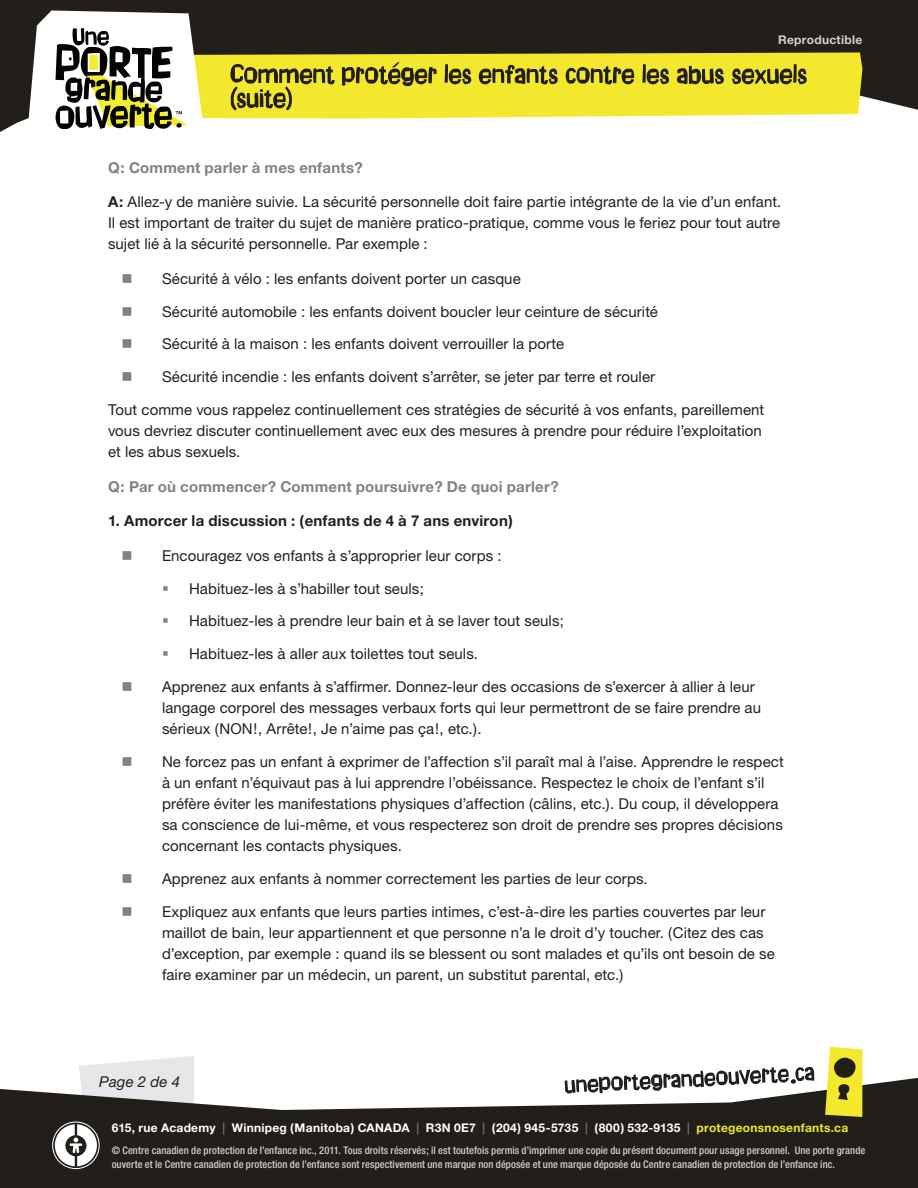
<style>
.page{position:relative;width:918px;height:1188px;background:#fff}
.page>*{position:absolute;margin:0;border:0;box-sizing:border-box;transform-origin:0 0}
.bullets{font:15px/21px "Helvetica Neue";letter-spacing:.005em;color:#231f20}
.subbullets{font:15px "Helvetica Neue";letter-spacing:.005em;color:#231f20}
.t1{font:700 15px "Helvetica Neue";letter-spacing:.015em;color:#808285}
.t2{font:700 15px "Helvetica Neue";letter-spacing:.015em;color:#231f20}
.t3{font:italic 15px "Helvetica Neue";letter-spacing:.01em;color:#231f20}
.t4{font:700 12px "Helvetica Neue";letter-spacing:.025em;color:#fff}
.t5{font:700 12px "Helvetica Neue";letter-spacing:.025em;color:#d1d2d4}
.t6{font:500 condensed 10.5px/13.5px "Helvetica Neue";letter-spacing:.005em;color:#d1d2d4}
.s1{font-weight:700}
.s2{color:#6c6d70}
.s3{color:#f3e82d}
</style>
<div class="page">
<svg style="left:0;top:0;width:918px;height:132px;fill:#221e1a"></svg>
<svg style="left:204px;top:52px;width:658px;height:67px;background:#e5dc3f"></svg>
<svg style="left:28px;top:10px;width:176px;height:119px"></svg>
<svg style="left:0;top:1077px;width:918px;height:111px;fill:#221e1a"></svg>
<svg style="left:825px;top:1047px;width:37px;height:70px;background:#c8bf38"></svg>
<svg style="left:52px;top:1056px;width:142px;height:113px"></svg>
<svg style="left:565px;top:1067px;width:249px;height:27px"></svg>
<svg style="left:230px;top:62px;width:577px;height:48px;background:#cac02a"></svg>
<p class="t5" style="left:778px;top:32px;width:86px">Reproductible</p>
<p class="t1" style="left:108px;top:158px;width:256px">Q: Comment parler à mes enfants?</p>
<p class="bullets" style="left:108px;top:191px;width:675px;text-align:justify"><span class="s1">A:</span> Allez-y de manière suivie. La sécurité personnelle doit faire partie intégrante de la vie d’un enfant.<br>Il est important de traiter du sujet de manière pratico-pratique, comme vous le feriez pour tout autre sujet lié à la sécurité personnelle. Par exemple :</p>
<p class="bullets" style="left:162px;top:268px;width:360px">Sécurité à vélo : les enfants doivent porter un casque</p>
<p class="bullets" style="left:162px;top:301px;width:497px">Sécurité automobile : les enfants doivent boucler leur ceinture de sécurité</p>
<p class="bullets" style="left:162px;top:333px;width:404px">Sécurité à la maison : les enfants doivent verrouiller la porte</p>
<p class="bullets" style="left:162px;top:366px;width:495px">Sécurité incendie : les enfants doivent s’arrêter, se jeter par terre et rouler</p>
<p class="bullets" style="left:108px;top:399px;width:658px">Tout comme vous rappelez continuellement ces stratégies de sécurité à vos enfants, pareillement vous devriez discuter continuellement avec eux des mesures à prendre pour réduire l’exploitation et les abus sexuels.</p>
<p class="t1" style="left:108px;top:477px;width:452px">Q: Par où commencer? Comment poursuivre? De quoi parler?</p>
<p class="t2" style="left:108px;top:512px;width:407px">1. Amorcer la discussion : (enfants de 4 à 7 ans environ)</p>
<p class="bullets" style="left:162px;top:545px;width:341px">Encouragez vos enfants à s’approprier leur corps :</p>
<p class="subbullets" style="left:189px;top:579px;width:237px">Habituez-les à s’habiller tout seuls;</p>
<p class="subbullets" style="left:189px;top:612px;width:377px">Habituez-les à prendre leur bain et à se laver tout seuls;</p>
<p class="subbullets" style="left:189px;top:645px;width:291px">Habituez-les à aller aux toilettes tout seuls.</p>
<p class="bullets" style="left:162px;top:676px;width:601px">Apprenez aux enfants à s’affirmer. Donnez-leur des occasions de s’exercer à allier à leur langage corporel des messages verbaux forts qui leur permettront de se faire prendre au sérieux (NON!, Arrête!, Je n’aime pas ça!, etc.).</p>
<p class="bullets" style="left:162px;top:751px;width:623px">Ne forcez pas un enfant à exprimer de l’affection s’il paraît mal à l’aise. Apprendre le respect à un enfant n’équivaut pas à lui apprendre l’obéissance. Respectez le choix de l’enfant s’il préfère éviter les manifestations physiques d’affection (câlins, etc.). Du coup, il développera sa conscience de lui-même, et vous respecterez son droit de prendre ses propres décisions concernant les contacts physiques.</p>
<p class="bullets" style="left:162px;top:868px;width:487px">Apprenez aux enfants à nommer correctement les parties de leur corps.</p>
<p class="bullets" style="left:162px;top:901px;width:614px">Expliquez aux enfants que leurs parties intimes, c’est-à-dire les parties couvertes par leur maillot de bain, leur appartiennent et que personne n’a le droit d’y toucher. (Citez des cas d’exception, par exemple : quand ils se blessent ou sont malades et qu’ils ont besoin de se faire examiner par un médecin, un parent, un substitut parental, etc.)</p>
<p class="t3" style="left:99px;top:1072px;width:82px">Page 2 de 4</p>
<p class="t4" style="left:112px;top:1120px;width:738px">615, rue Academy <span class="s2">|</span> Winnipeg (Manitoba) CANADA <span class="s2">|</span> R3N 0E7 <span class="s2">|</span> (204) 945-5735 <span class="s2">|</span> (800) 532-9135 <span class="s2">|</span> <span class="s3">protegeonsnosenfants.ca</span></p>
<p class="t6" style="left:112px;top:1144px;width:755px">© Centre canadien de protection de l’enfance inc., 2011. Tous droits réservés; il est toutefois permis d’imprimer une copie du présent document pour usage personnel. Une porte grande ouverte et le Centre canadien de protection de l’enfance sont respectivement une marque non déposée et une marque déposée du Centre canadien de protection de l’enfance inc.</p>
</div>
